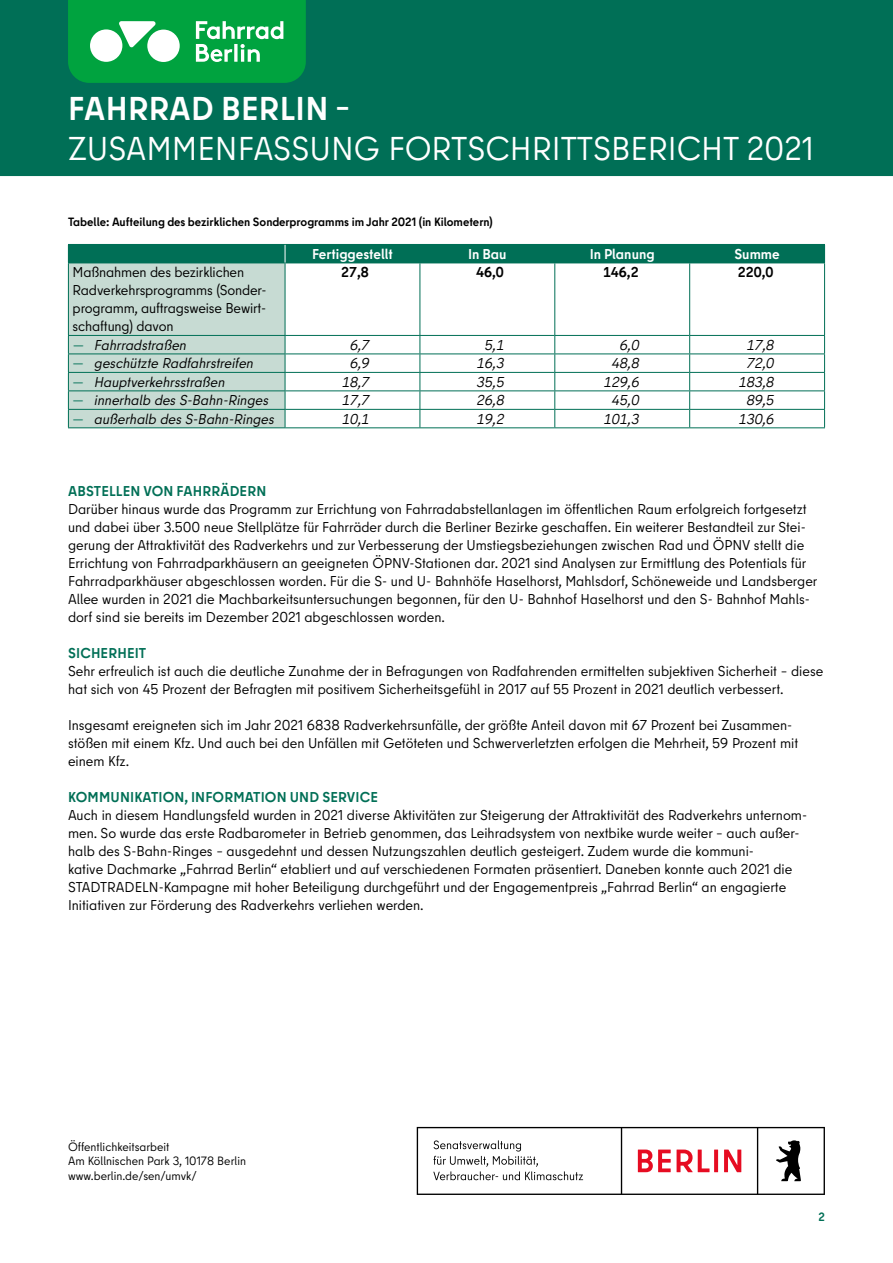
<style>
.page{position:relative;width:893px;height:1263px;background:#fff}
.page>*{position:absolute;margin:0;border:0;box-sizing:border-box;transform-origin:0 0}
.t1{font:33px "Berlin Type";color:#fff}
.t2{font:700 33px "Berlin Type";letter-spacing:.01em;color:#fff}
.t3{font:14.25px/18px "Berlin Type";color:#000}
.t4{font:italic 14.25px "Berlin Type";color:#000}
.t5{font:700 14.25px "Berlin Type";letter-spacing:.01em;color:#006f56}
.t6{font:700 14.25px "Berlin Type";color:#fff}
.t7{font:700 14.25px "Berlin Type";color:#000}
.t8{font:12px/14.4px "Berlin Type";color:#000}
.t9{font:700 12px "Berlin Type";color:#000}
.t10{font:700 12px "Berlin Type";color:#006f56}
.s1{font-style:normal;color:#006f56}
</style>
<div class="page">
<div style="left:0;top:0;width:893px;height:176px;background:#006f56"></div>
<svg style="left:417px;top:1127px;width:408px;height:68px"></svg>
<hr style="left:420px;top:263px;width:1px;height:72px;background:#006f56">
<hr style="left:554px;top:263px;width:1px;height:72px;background:#006f56">
<hr style="left:689px;top:263px;width:1px;height:72px;background:#006f56">
<hr style="left:824px;top:263px;width:1px;height:72px;background:#006f56">
<svg style="left:420px;top:336px;width:1px;height:91px"></svg>
<svg style="left:554px;top:336px;width:1px;height:91px"></svg>
<svg style="left:689px;top:336px;width:1px;height:91px"></svg>
<svg style="left:824px;top:336px;width:1px;height:91px"></svg>
<svg style="left:68px;top:0;width:238px;height:83px;background:#2bb260"></svg>
<div style="left:68px;top:244px;width:217px;height:19px;background:#006f56"></div>
<div style="left:285px;top:244px;width:135px;height:19px;background:#006f56"></div>
<div style="left:420px;top:244px;width:135px;height:19px;background:#006f56"></div>
<div style="left:555px;top:244px;width:135px;height:19px;background:#006f56"></div>
<div style="left:690px;top:244px;width:135px;height:19px;background:#006f56"></div>
<div style="left:68px;top:263px;width:217px;height:72px;background:#c7dbd3"></div>
<div style="left:68px;top:335px;width:217px;height:19px;background:#c7dbd3"></div>
<div style="left:68px;top:354px;width:217px;height:18px;background:#c7dbd3"></div>
<div style="left:68px;top:372px;width:217px;height:19px;background:#c7dbd3"></div>
<div style="left:68px;top:391px;width:217px;height:18px;background:#c7dbd3"></div>
<div style="left:68px;top:409px;width:217px;height:19px;background:#c7dbd3"></div>
<hr style="left:68px;top:263px;width:1px;height:72px;background:#006f56">
<hr style="left:285px;top:263px;width:1px;height:72px;background:#006f56">
<hr style="left:68px;top:263px;width:217px;height:1px;background:#006f56">
<hr style="left:285px;top:263px;width:135px;height:1px;background:#006f56">
<hr style="left:420px;top:263px;width:135px;height:1px;background:#006f56">
<hr style="left:555px;top:263px;width:135px;height:1px;background:#006f56">
<hr style="left:690px;top:263px;width:135px;height:1px;background:#006f56">
<hr style="left:68px;top:335px;width:217px;height:1px;background:#006f56">
<hr style="left:285px;top:335px;width:135px;height:1px;background:#006f56">
<hr style="left:420px;top:335px;width:135px;height:1px;background:#006f56">
<hr style="left:555px;top:335px;width:135px;height:1px;background:#006f56">
<hr style="left:690px;top:335px;width:135px;height:1px;background:#006f56">
<hr style="left:68px;top:354px;width:217px;height:1px;background:#006f56">
<hr style="left:285px;top:354px;width:135px;height:1px;background:#006f56">
<hr style="left:420px;top:354px;width:135px;height:1px;background:#006f56">
<hr style="left:555px;top:354px;width:135px;height:1px;background:#006f56">
<hr style="left:690px;top:354px;width:135px;height:1px;background:#006f56">
<hr style="left:68px;top:372px;width:217px;height:1px;background:#006f56">
<hr style="left:285px;top:372px;width:135px;height:1px;background:#006f56">
<hr style="left:420px;top:372px;width:135px;height:1px;background:#006f56">
<hr style="left:555px;top:372px;width:135px;height:1px;background:#006f56">
<hr style="left:690px;top:372px;width:135px;height:1px;background:#006f56">
<hr style="left:68px;top:390px;width:217px;height:1px;background:#006f56">
<hr style="left:285px;top:390px;width:135px;height:1px;background:#006f56">
<hr style="left:420px;top:390px;width:135px;height:1px;background:#006f56">
<hr style="left:555px;top:390px;width:135px;height:1px;background:#006f56">
<hr style="left:690px;top:390px;width:135px;height:1px;background:#006f56">
<hr style="left:68px;top:409px;width:217px;height:1px;background:#006f56">
<svg style="left:68px;top:336px;width:1px;height:91px"></svg>
<hr style="left:285px;top:409px;width:135px;height:1px;background:#006f56">
<svg style="left:285px;top:336px;width:1px;height:91px"></svg>
<hr style="left:420px;top:409px;width:135px;height:1px;background:#006f56">
<hr style="left:555px;top:409px;width:135px;height:1px;background:#006f56">
<hr style="left:690px;top:409px;width:135px;height:1px;background:#006f56">
<hr style="left:68px;top:427px;width:217px;height:1px;background:#006f56">
<hr style="left:285px;top:427px;width:135px;height:1px;background:#006f56">
<hr style="left:420px;top:427px;width:135px;height:1px;background:#006f56">
<hr style="left:555px;top:427px;width:135px;height:1px;background:#006f56">
<hr style="left:690px;top:427px;width:135px;height:1px;background:#006f56">
<svg style="left:285px;top:245px;width:1px;height:18px"></svg>
<p class="t2" style="left:68px;top:88px;width:284px">FAHRRAD BERLIN –</p>
<p class="t1" style="left:68px;top:128px;width:747px">ZUSAMMENFASSUNG FORTSCHRITTSBERICHT 2021</p>
<p class="t9" style="left:68px;top:214px;width:426px">Tabelle: Aufteilung des bezirklichen Sonderprogramms im Jahr 2021 (in Kilometern)</p>
<p class="t6" style="left:312px;top:245px;width:82px">Fertiggestellt</p>
<p class="t6" style="left:468px;top:245px;width:40px">In Bau</p>
<p class="t6" style="left:590px;top:245px;width:66px">In Planung</p>
<p class="t6" style="left:734px;top:245px;width:47px">Summe</p>
<p class="t3" style="left:73px;top:263px;width:195px">Maßnahmen des bezirklichen<br>Radverkehrsprogramms (Sonder&shy;programm, auftragsweise Bewirt&shy;schaftung) davon</p>
<p class="t7" style="left:341px;top:263px;width:29px">27,8</p>
<p class="t7" style="left:476px;top:263px;width:29px">46,0</p>
<p class="t7" style="left:603px;top:263px;width:37px">146,2</p>
<p class="t7" style="left:738px;top:263px;width:37px">220,0</p>
<p class="t4" style="left:73px;top:336px;width:118px"><span class="s1">—</span> Fahrradstraßen</p>
<p class="t4" style="left:349px;top:336px;width:24px">6,7</p>
<p class="t4" style="left:484px;top:336px;width:24px">5,1</p>
<p class="t4" style="left:619px;top:336px;width:24px">6,0</p>
<p class="t4" style="left:746px;top:336px;width:32px">17,8</p>
<p class="t4" style="left:73px;top:354px;width:185px"><span class="s1">—</span> geschützte Radfahrstreifen</p>
<p class="t4" style="left:349px;top:354px;width:24px">6,9</p>
<p class="t4" style="left:476px;top:354px;width:32px">16,3</p>
<p class="t4" style="left:611px;top:354px;width:32px">48,8</p>
<p class="t4" style="left:746px;top:354px;width:32px">72,0</p>
<p class="t4" style="left:73px;top:373px;width:156px"><span class="s1">—</span> Hauptverkehrsstraßen</p>
<p class="t4" style="left:341px;top:373px;width:32px">18,7</p>
<p class="t4" style="left:476px;top:373px;width:32px">35,5</p>
<p class="t4" style="left:603px;top:373px;width:40px">129,6</p>
<p class="t4" style="left:738px;top:373px;width:40px">183,8</p>
<p class="t4" style="left:73px;top:391px;width:200px"><span class="s1">—</span> innerhalb desS-Bahn-Ringes</p>
<p class="t4" style="left:341px;top:391px;width:32px">17,7</p>
<p class="t4" style="left:476px;top:391px;width:32px">26,8</p>
<p class="t4" style="left:611px;top:391px;width:32px">45,0</p>
<p class="t4" style="left:746px;top:391px;width:32px">89,5</p>
<p class="t4" style="left:73px;top:410px;width:206px"><span class="s1">—</span> außerhalb desS-Bahn-Ringes</p>
<p class="t4" style="left:341px;top:410px;width:32px">10,1</p>
<p class="t4" style="left:476px;top:410px;width:32px">19,2</p>
<p class="t4" style="left:603px;top:410px;width:40px">101,3</p>
<p class="t4" style="left:738px;top:410px;width:40px">130,6</p>
<h5 class="t5" style="left:68px;top:482px;width:200px">ABSTELLEN VON FAHRRÄDERN</h5>
<p class="t3" style="left:68px;top:500px;width:751px">Darüber hinaus wurde das Programm zur Errichtung von Fahrradabstellanlagen im öffentlichen Raum erfolgreich fortgesetzt und dabei über 3.500 neue Stellplätze für Fahrräder durch die Berliner Bezirke geschaffen. Ein weiterer Bestandteil zur Stei&shy;gerung der Attraktivität des Radverkehrs und zur Verbesserung der Umstiegsbeziehungen zwischen Rad und ÖPNV stellt die Errichtung von Fahrradparkhäusern an geeigneten ÖPNV-Stationen dar. 2021 sind Analysen zur Ermittlung des Potentials für Fahrradparkhäuser abgeschlossen worden. Für die S- und U- Bahnhöfe Haselhorst, Mahlsdorf, Schöneweide und Landsberger Allee wurden in 2021 die Machbarkeitsuntersuchungen begonnen, für den U- Bahnhof Haselhorst und den S- Bahnhof Mahls&shy;dorf sind sie bereits im Dezember 2021 abgeschlossen worden.</p>
<h5 class="t5" style="left:68px;top:644px;width:80px">SICHERHEIT</h5>
<p class="t3" style="left:68px;top:662px;width:757px">Sehr erfreulich ist auch die deutliche Zunahme der in Befragungen von Radfahrenden ermittelten subjektiven Sicherheit – diese hat sich von 45 Prozent der Befragten mit positivem Sicherheitsgefühl in 2017 auf 55 Prozent in 2021 deutlich verbessert.</p>
<p class="t3" style="left:68px;top:716px;width:732px">Insgesamt ereigneten sich im Jahr 2021 6838 Radverkehrsunfälle, der größte Anteil davon mit 67 Prozent bei Zusammen&shy;stößen mit einem Kfz. Und auch bei den Unfällen mit Getöteten und Schwerverletzten erfolgen die Mehrheit, 59 Prozent mit einem Kfz.</p>
<h5 class="t5" style="left:68px;top:788px;width:311px">KOMMUNIKATION, INFORMATION UND SERVICE</h5>
<p class="t3" style="left:68px;top:806px;width:741px">Auch in diesem Handlungsfeld wurden in 2021 diverse Aktivitäten zur Steigerung der Attraktivität des Radverkehrs unternom&shy;men. So wurde das erste Radbarometer in Betrieb genommen, das Leihradsystem von nextbike wurde weiter – auch außer&shy;halb des S-Bahn-Ringes – ausgedehnt und dessen Nutzungszahlen deutlich gesteigert. Zudem wurde die kommuni-<br>kative Dachmarke „Fahrrad Berlin“ etabliert und auf verschiedenen Formaten präsentiert. Daneben konnte auch 2021 die STADTRADELN-Kampagne mit hoher Beteiligung durchgeführt und der Engagementpreis „Fahrrad Berlin“ an engagierte Initiativen zur Förderung des Radverkehrs verliehen werden.</p>
<p class="t8" style="left:68px;top:1139px;width:180px">Öffentlichkeitsarbeit<br>Am Köllnischen Park 3, 10178 Berlin www.berlin.de/sen/umvk/</p>
<p class="t10" style="left:818px;top:1209px;width:8px">2</p>
</div>
